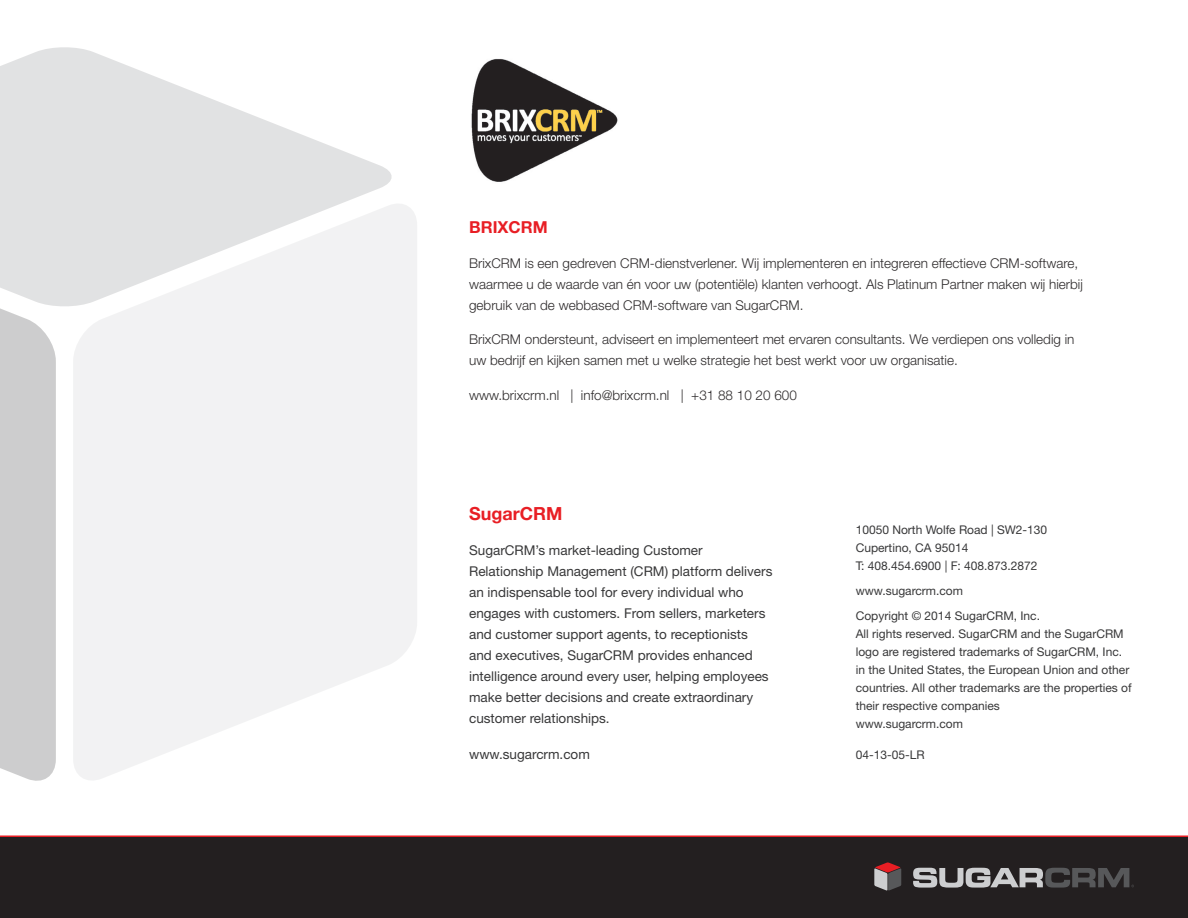
<style>
.page{position:relative;width:1188px;height:918px;background:#fff}
.page>*{position:absolute;margin:0;border:0;box-sizing:border-box;transform-origin:0 0}
.t1{font:700 18px "Helvetica Neue";color:#e81e24}
.Sub-Heading{font:700 16.5px "Helvetica Neue LT Std";color:#e81e24}
.Body_Text{font:300 13.5px/21px "Helvetica Neue LT Std";color:#2e2b2c}
.t2{font:13.5px "Helvetica Neue LT Std";color:#383839}
.t3{font:12px "Helvetica Neue LT Std";color:#383839}
</style>
<div class="page">
<div style="left:0;top:837px;width:1188px;height:81px;background:#231f20"></div>
<svg style="left:874px;top:862px;width:27px;height:29px"></svg>
<svg style="left:913px;top:868px;width:221px;height:20px"></svg>
<hr style="left:0;top:836px;width:1188px;height:1px;background:#e81e24">
<svg style="left:0;top:47px;width:392px;height:259px;fill:#e1e2e3"></svg>
<svg style="left:0;top:199px;width:56px;height:582px;background:#d2d2d3"></svg>
<svg style="left:73px;top:199px;width:344px;height:581px;fill:#f2f2f3"></svg>
<img style="left:471px;top:59px;width:147px;height:123px">
<p class="Sub-Heading" style="left:469px;top:217px;width:80px">BRIXCRM</p>
<p class="Body_Text" style="left:469px;top:252px;width:615px">BrixCRM is een gedreven CRM-dienstverlener. Wij implementeren en integreren effectieve CRM-software, waarmee u de waarde van én voor uw (potentiële) klanten verhoogt. Als Platinum Partner maken wij hierbij gebruik van de webbased CRM-software van SugarCRM.</p>
<p class="Body_Text" style="left:469px;top:329px;width:607px">BrixCRM ondersteunt, adviseert en implementeert met ervaren consultants. We verdiepen ons volledig in uw bedrijf en kijken samen met u welke strategie het best werkt voor uw organisatie.</p>
<p class="Body_Text" style="left:469px;top:384px;width:329px">www.brixcrm.nl | info@brixcrm.nl | +31 88 10 20 600</p>
<p class="t1" style="left:469px;top:498px;width:95px">SugarCRM</p>
<p class="t2" style="left:469px;top:542px;width:235px">SugarCRM’s market-leading Customer</p>
<p class="t2" style="left:469px;top:563px;width:305px">Relationship Management (CRM) platform delivers</p>
<p class="t2" style="left:469px;top:584px;width:276px">an indispensable tool for every individual who</p>
<p class="t2" style="left:469px;top:605px;width:298px">engages with customers. From sellers, marketers</p>
<p class="t2" style="left:469px;top:626px;width:280px">and customer support agents, to receptionists</p>
<p class="t2" style="left:469px;top:647px;width:285px">and executives, SugarCRM provides enhanced</p>
<p class="t2" style="left:469px;top:668px;width:301px">intelligence around every user, helping employees</p>
<p class="t2" style="left:469px;top:689px;width:286px">make better decisions and create extraordinary</p>
<p class="t2" style="left:469px;top:710px;width:142px">customer relationships.</p>
<p class="t2" style="left:469px;top:746px;width:122px">www.sugarcrm.com</p>
<p class="t3" style="left:856px;top:523px;width:193px">10050 North Wolfe Road | SW2-130</p>
<p class="t3" style="left:856px;top:541px;width:114px">Cupertino, CA 95014</p>
<p class="t3" style="left:856px;top:559px;width:183px">T: 408.454.6900 | F: 408.873.2872</p>
<p class="t3" style="left:856px;top:583px;width:109px">www.sugarcrm.com</p>
<p class="t3" style="left:856px;top:608px;width:186px">Copyright © 2014 SugarCRM, Inc.</p>
<p class="t3" style="left:856px;top:626px;width:270px">All rights reserved. SugarCRM and the SugarCRM</p>
<p class="t3" style="left:856px;top:644px;width:268px">logo are registered trademarks of SugarCRM, Inc.</p>
<p class="t3" style="left:856px;top:662px;width:275px">in the United States, the European Union and other</p>
<p class="t3" style="left:856px;top:680px;width:278px">countries. All other trademarks are the properties of</p>
<p class="t3" style="left:856px;top:698px;width:146px">their respective companies</p>
<p class="t3" style="left:856px;top:716px;width:109px">www.sugarcrm.com</p>
<p class="t3" style="left:856px;top:748px;width:70px">04-13-05-LR</p>
</div>
